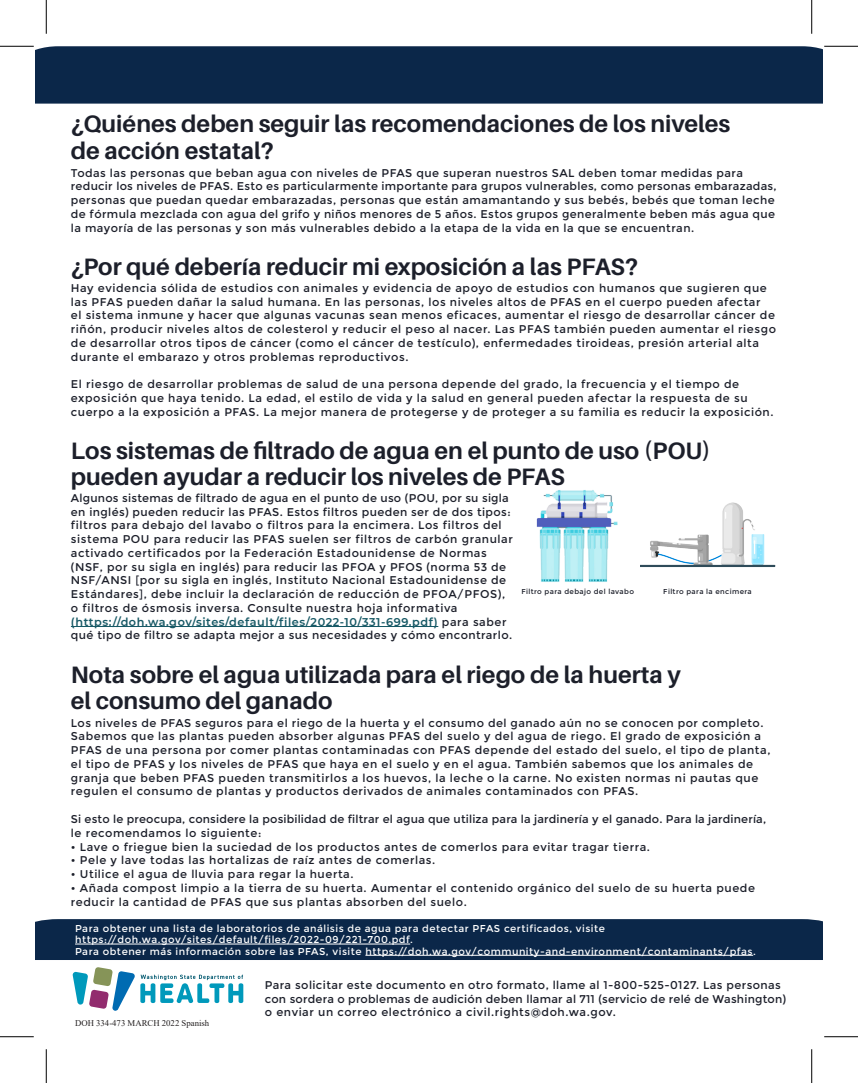
<style>
.page{position:relative;width:858px;height:1083px;background:#fff}
.page>*{position:absolute;margin:0;border:0;box-sizing:border-box;transform-origin:0 0}
.t1{font:700 23.75px/26.2px "Aileron";color:#1c1f2a}
.t2{font:11.25px/13.8px "Montserrat";letter-spacing:.05em;color:#1c1f2a}
.t3{font:11.25px/13.8px "Montserrat";letter-spacing:.015em;color:#1c1f2a}
.t4{font:10px/11.2px "Montserrat";letter-spacing:.05em;color:#fff}
.t5{font:8.75px "Times New Roman";color:#231f20}
.t6{font:7.12px "Montserrat";letter-spacing:.05em;color:#1c1f2a}
.s1{font-weight:600;color:#165865}
</style>
<div class="page">
<div style="left:35px;top:46px;width:787px;height:58px;background:#0b2749"></div>
<div style="left:35px;top:919px;width:787px;height:41px;background:#0b2749"></div>
<hr style="left:71px;top:626px;width:367px;height:1px;background:#165865">
<img style="left:536px;top:490px;width:82px;height:92px">
<img style="left:640px;top:502px;width:136px;height:65px">
<hr style="left:75px;top:943px;width:335px;height:1px;background:#fff">
<hr style="left:365px;top:955px;width:388px;height:1px;background:#fff">
<svg style="left:73px;top:967px;width:170px;height:43px"></svg>
<hr style="left:0;top:46px;width:34px;height:1px;background:#000">
<hr style="left:824px;top:46px;width:34px;height:1px;background:#000">
<hr style="left:0;top:1036px;width:34px;height:1px;background:#000">
<hr style="left:824px;top:1036px;width:34px;height:1px;background:#000">
<hr style="left:46px;top:0;width:1px;height:34px;background:#000">
<hr style="left:46px;top:1049px;width:1px;height:33px;background:#000">
<hr style="left:811px;top:0;width:1px;height:34px;background:#000">
<hr style="left:811px;top:1049px;width:1px;height:33px;background:#000">
<h1 class="t1" style="left:71px;top:111px;width:661px">¿Quiénes deben seguir las recomendaciones de los niveles de acción estatal?</h1>
<p class="t2" style="left:71px;top:166px;width:707px">Todas las personas que beban agua con niveles de PFAS que superan nuestros SAL deben tomar medidas para reducir los niveles de PFAS. Esto es particularmente importante para grupos vulnerables, como personas embarazadas, personas que puedan quedar embarazadas, personas que están amamantando y sus bebés, bebés que toman leche de fórmula mezclada con agua del grifo y niños menores de 5 años. Estos grupos generalmente beben más agua que la mayoría de las personas y son más vulnerables debido a la etapa de la vida en la que se encuentran.</p>
<h1 class="t1" style="left:71px;top:253px;width:568px">¿Por qué debería reducir mi exposición a las PFAS?</h1>
<p class="t2" style="left:71px;top:281px;width:706px">Hay evidencia sólida de estudios con animales y evidencia de apoyo de estudios con humanos que sugieren que las PFAS pueden dañar la salud humana. En las personas, los niveles altos de PFAS en el cuerpo pueden afectar<br>el sistema inmune y hacer que algunas vacunas sean menos eficaces, aumentar el riesgo de desarrollar cáncer de riñón, producir niveles altos de colesterol y reducir el peso al nacer. Las PFAS también pueden aumentar el riesgo de desarrollar otros tipos de cáncer (como el cáncer de testículo), enfermedades tiroideas, presión arterial alta durante el embarazo y otros problemas reproductivos.</p>
<p class="t2" style="left:71px;top:377px;width:704px">El riesgo de desarrollar problemas de salud de una persona depende del grado, la frecuencia y el tiempo de exposición que haya tenido. La edad, el estilo de vida y la salud en general pueden afectar la respuesta de su cuerpo a la exposición a PFAS. La mejor manera de protegerse y de proteger a su familia es reducir la exposición.</p>
<h1 class="t1" style="left:71px;top:437px;width:641px">Los sistemas de filtrado de agua en el punto de uso (POU) pueden ayudar a reducir los niveles de PFAS</h1>
<p class="t2" style="left:71px;top:491px;width:443px">Algunos sistemas de filtrado de agua en el punto de uso (POU, por su sigla en inglés) pueden reducir las PFAS. Estos filtros pueden ser de dos tipos: filtros para debajo del lavabo o filtros para la encimera. Los filtros del sistema POU para reducir las PFAS suelen ser filtros de carbón granular activado certificados por la Federación Estadounidense de Normas (NSF, por su sigla en inglés) para reducir las PFOA y PFOS (norma 53 de NSF/ANSI [por su sigla en inglés, Instituto Nacional Estadounidense de Estándares], debe incluir la declaración de reducción de PFOA/PFOS), o filtros de ósmosis inversa. Consulte nuestra hoja informativa <span class="s1">(https://doh.wa.gov/sites/default/files/2022-10/331-699.pdf)</span> para saber qué tipo de filtro se adapta mejor a sus necesidades y cómo encontrarlo.</p>
<p class="t6" style="left:521px;top:587px;width:114px">Filtro para debajo del lavabo</p>
<p class="t6" style="left:663px;top:587px;width:90px">Filtro para la encimera</p>
<h1 class="t1" style="left:71px;top:661px;width:611px">Nota sobre el agua utilizada para el riego de la huerta y el consumo del ganado</h1>
<p class="t2" style="left:71px;top:716px;width:701px">Los niveles de PFAS seguros para el riego de la huerta y el consumo del ganado aún no se conocen por completo.<br>Sabemos que las plantas pueden absorber algunas PFAS del suelo y del agua de riego. El grado de exposición a PFAS de una persona por comer plantas contaminadas con PFAS depende del estado del suelo, el tipo de planta, el tipo de PFAS y los niveles de PFAS que haya en el suelo y en el agua. También sabemos que los animales de granja que beben PFAS pueden transmitirlos a los huevos, la leche o la carne. No existen normas ni pautas que regulen el consumo de plantas y productos derivados de animales contaminados con PFAS.</p>
<p class="t3" style="left:71px;top:812px;width:696px">Si esto le preocupa, considere la posibilidad de filtrar el agua que utiliza para la jardinería y el ganado. Para la jardinería, le recomendamos lo siguiente:</p>
<p class="t2" style="left:71px;top:839px;width:580px">• Lave o friegue bien la suciedad de los productos antes de comerlos para evitar tragar tierra.</p>
<p class="t2" style="left:71px;top:853px;width:366px">• Pele y lave todas las hortalizas de raíz antes de comerlas.</p>
<p class="t2" style="left:71px;top:867px;width:284px">• Utilice el agua de lluvia para regar la huerta.</p>
<p class="t2" style="left:71px;top:881px;width:685px">• Añada compost limpio a la tierra de su huerta. Aumentar el contenido orgánico del suelo de su huerta puede reducir la cantidad de PFAS que sus plantas absorben del suelo.</p>
<p class="t4" style="left:75px;top:923px;width:682px">Para obtener una lista de laboratorios de análisis de agua para detectar PFAS certificados, visite https://doh.wa.gov/sites/default/files/2022-09/221-700.pdf.<br>Para obtener más información sobre las PFAS, visite https://doh.wa.gov/community-and-environment/contaminants/pfas.</p>
<p class="t2" style="left:265px;top:978px;width:522px">Para solicitar este documento en otro formato, llame al 1-800-525-0127. Las personas con sordera o problemas de audición deben llamar al 711 (servicio de relé de Washington) o enviar un correo electrónico a civil.rights@doh.wa.gov.</p>
<p class="t5" style="left:75px;top:1016px;width:136px">DOH 334-473 MARCH 2022 Spanish</p>
</div>
